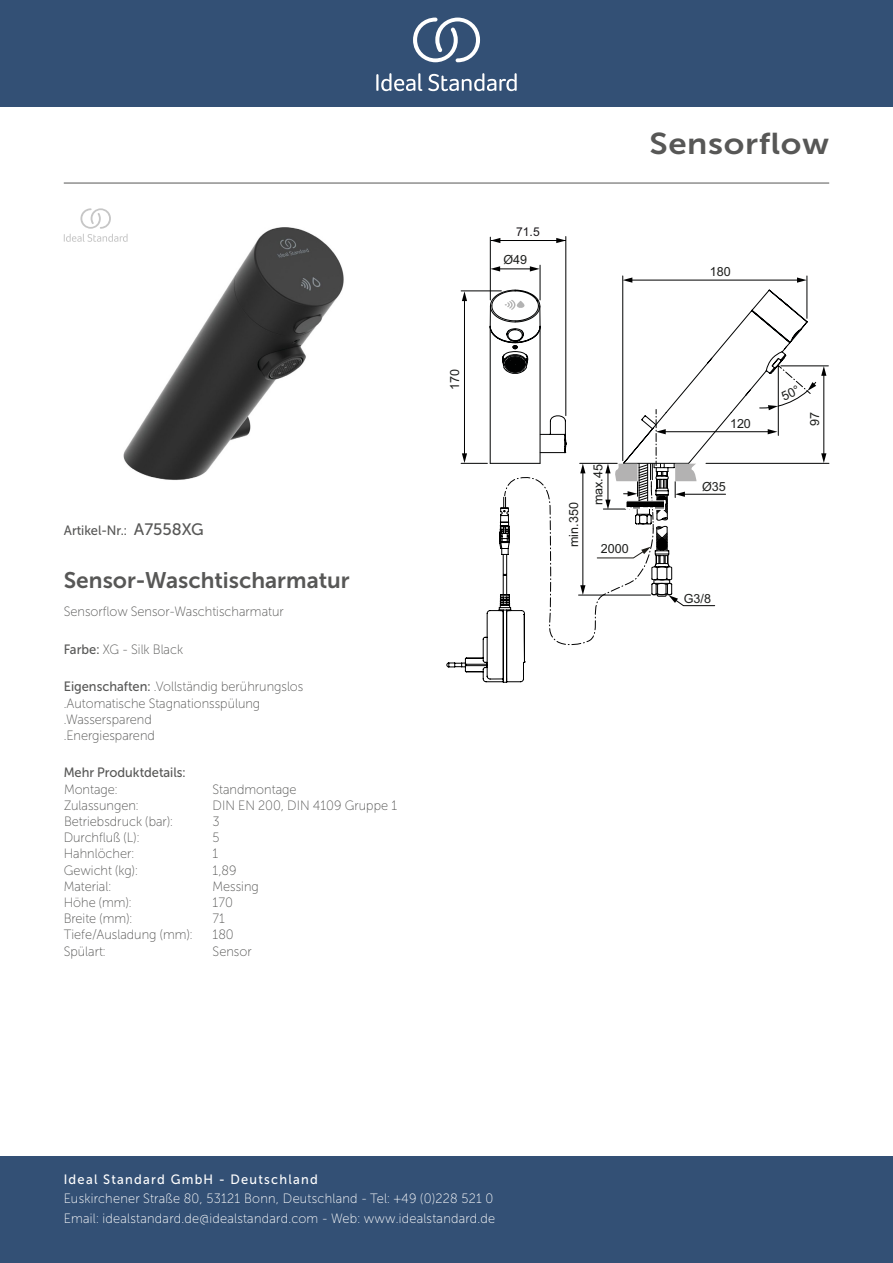
<style>
.page{position:relative;width:893px;height:1263px;background:#fff}
.page>*{position:absolute;margin:0;border:0;box-sizing:border-box;transform-origin:0 0}
._001_Produkttyp{font:30px "Museo Sans 700";letter-spacing:.02em;color:#575756;scale:1.1 1}
.t1{font:22.5px "Museo Sans Cyrl 700";color:#575756}
.t2{font:13.5px/19.5px "Museo Sans Cyrl 100";letter-spacing:.02em;color:#fff;scale:.95 1}
.Features{font:13.5px/16.2px "Museo Sans Cyrl 100";color:#575756;scale:.95 1}
.sku{font:13.5px "Museo Sans Cyrl 500";color:#575756;scale:.95 1}
.Accreditations{font:13.5px "Museo Sans Cyrl 100";color:#575756;scale:.95 1}
.Marketing_Descriptio{font:13.5px "Museo Sans Cyrl 100";color:#575756;scale:.95 1}
.t3{font:13.5px "Museo Sans Cyrl 500";letter-spacing:.1em;color:#fff;scale:.95 1}
.Depth__mm{font:13.5px "Museo Sans Cyrl 100";color:#575756;scale:.95 1}
.Mounting{font:13.5px "Museo Sans Cyrl 100";color:#575756;scale:.95 1}
.Operation_Pressure{font:13.5px "Museo Sans Cyrl 100";color:#575756;scale:.95 1}
.Colour{font:13.5px "Museo Sans Cyrl 100";color:#575756;scale:.95 1}
.Net_Weight__kg{font:13.5px "Museo Sans Cyrl 100";color:#575756;scale:.95 1}
.Material{font:13.5px "Museo Sans Cyrl 100";color:#575756;scale:.95 1}
.Flow_Rate__litre{font:13.5px "Museo Sans Cyrl 100";color:#575756;scale:.95 1}
.Flush_Type{font:13.5px "Museo Sans Cyrl 100";color:#575756;scale:.95 1}
.Width__mm{font:13.5px "Museo Sans Cyrl 100";color:#575756;scale:.95 1}
.Tap_Holes{font:13.5px "Museo Sans Cyrl 100";color:#575756;scale:.95 1}
.Height__mm{font:13.5px "Museo Sans Cyrl 100";color:#575756;scale:.95 1}
.t4{font:12.6px/24.5px "Arial";color:#1d1e1c}
.t5{font:12.15px "Arial";color:#1a171b}
.s1{font-size:16.5px}
.s2{font-family:"Museo Sans Cyrl 500"}
</style>
<div class="page">
<div style="left:0;top:1157px;width:893px;height:106px;background:#335075"></div>
<div style="left:0;top:0;width:893px;height:107px;background:#335075"></div>
<svg style="left:428px;top:73px;width:89px;height:18px"></svg>
<svg style="left:376px;top:73px;width:46px;height:18px"></svg>
<svg style="left:413px;top:18px;width:67px;height:44px"></svg>
<hr style="left:64px;top:183px;width:765px;height:1px;background:#575756">
<svg style="left:490px;top:237px;width:292px;height:52px"></svg>
<hr style="left:498px;top:269px;width:34px;height:1px;background:#000">
<svg style="left:530px;top:266px;width:10px;height:5px"></svg>
<svg style="left:490px;top:266px;width:10px;height:5px"></svg>
<hr style="left:622px;top:276px;width:1px;height:185px;background:#010202">
<hr style="left:706px;top:463px;width:123px;height:1px;background:#010202">
<hr style="left:781px;top:366px;width:47px;height:1px;background:#010202">
<hr style="left:807px;top:276px;width:1px;height:42px;background:#010202">
<hr style="left:631px;top:280px;width:168px;height:1px;background:#000">
<svg style="left:797px;top:277px;width:10px;height:6px"></svg>
<svg style="left:623px;top:277px;width:9px;height:6px"></svg>
<hr style="left:566px;top:237px;width:1px;height:179px;background:#000">
<hr style="left:499px;top:240px;width:59px;height:1px;background:#000">
<svg style="left:556px;top:238px;width:10px;height:5px"></svg>
<svg style="left:491px;top:238px;width:9px;height:5px"></svg>
<img style="left:123px;top:227px;width:221px;height:253px">
<svg style="left:64px;top:208px;width:64px;height:34px"></svg>
<svg style="left:446px;top:289px;width:380px;height:394px"></svg>
<p class="sku" style="left:64px;top:523px;width:149px">Artikel-Nr.: <span class="s1">A7558XG</span></p>
<p class="t1" style="left:64px;top:567px;width:287px">Sensor-Waschtischarmatur</p>
<p class="Marketing_Descriptio" style="left:64px;top:605px;width:233px">Sensorflow Sensor-Waschtischarmatur</p>
<p class="Colour" style="left:64px;top:642px;width:127px"><span class="s2">Farbe:</span> XG - Silk Black</p>
<p class="Features" style="left:64px;top:679px;width:254px"><span class="s2">Eigenschaften:</span> .Vollständig berührungslos .Automatische Stagnationsspülung .Wassersparend<br>.Energiesparend</p>
<p class="sku" style="left:64px;top:765px;width:130px">Mehr Produktdetails:</p>
<p class="Mounting" style="left:64px;top:782px;width:58px">Montage:</p>
<p class="Mounting" style="left:213px;top:782px;width:90px">Standmontage</p>
<p class="Accreditations" style="left:64px;top:798px;width:80px">Zulassungen:</p>
<p class="Accreditations" style="left:213px;top:798px;width:196px">DIN EN 200, DIN 4109 Gruppe 1</p>
<p class="Operation_Pressure" style="left:64px;top:814px;width:116px">Betriebsdruck (bar):</p>
<p class="Operation_Pressure" style="left:213px;top:814px;width:9px">3</p>
<p class="Flow_Rate__litre" style="left:64px;top:830px;width:81px">Durchfluß (L):</p>
<p class="Flow_Rate__litre" style="left:213px;top:830px;width:9px">5</p>
<p class="Tap_Holes" style="left:64px;top:847px;width:76px">Hahnlöcher:</p>
<p class="Tap_Holes" style="left:213px;top:847px;width:8px">1</p>
<p class="Net_Weight__kg" style="left:64px;top:863px;width:79px">Gewicht (kg):</p>
<p class="Net_Weight__kg" style="left:213px;top:863px;width:27px">1,89</p>
<p class="Material" style="left:64px;top:879px;width:51px">Material:</p>
<p class="Material" style="left:213px;top:879px;width:50px">Messing</p>
<p class="Height__mm" style="left:64px;top:895px;width:73px">Höhe (mm):</p>
<p class="Height__mm" style="left:213px;top:895px;width:23px">170</p>
<p class="Width__mm" style="left:64px;top:911px;width:74px">Breite (mm):</p>
<p class="Width__mm" style="left:213px;top:911px;width:15px">71</p>
<p class="Depth__mm" style="left:64px;top:928px;width:137px">Tiefe/Ausladung (mm):</p>
<p class="Depth__mm" style="left:213px;top:928px;width:24px">180</p>
<p class="Flush_Type" style="left:64px;top:944px;width:46px">Spülart:</p>
<p class="Flush_Type" style="left:213px;top:944px;width:43px">Sensor</p>
<p class="t4" style="left:442px;top:390px;width:22px;rotate:-90deg">170</p>
<p class="t5" style="left:516px;top:224px;width:25px">71.5</p>
<p class="t4" style="left:503px;top:248px;width:25px">Ø49</p>
<p class="_001_Produkttyp" style="left:649px;top:127px;width:165px">Sensorflow</p>
<p class="t4" style="left:710px;top:259px;width:22px">180</p>
<p class="t4" style="left:561px;top:505px;width:43px;text-indent:-42px;rotate:-90deg">min.350 max.45</p>
<p class="t4" style="left:601px;top:536px;width:29px">2000</p>
<p class="t4" style="left:730px;top:412px;width:22px">120</p>
<p class="t4" style="left:702px;top:474px;width:25px">Ø35</p>
<p class="t4" style="left:684px;top:586px;width:29px">G3/8</p>
<p class="t4" style="left:803px;top:426px;width:15px;rotate:-90deg">97</p>
<p class="t3" style="left:64px;top:1172px;width:269px">Ideal Standard GmbH - Deutschland</p>
<p class="t2" style="left:64px;top:1189px;width:456px">Euskirchener Straße 80, 53121 Bonn, Deutschland - Tel: +49 (0)228 521 0<br>Email: idealstandard.de@idealstandard.com - Web: www.idealstandard.de</p>
</div>
